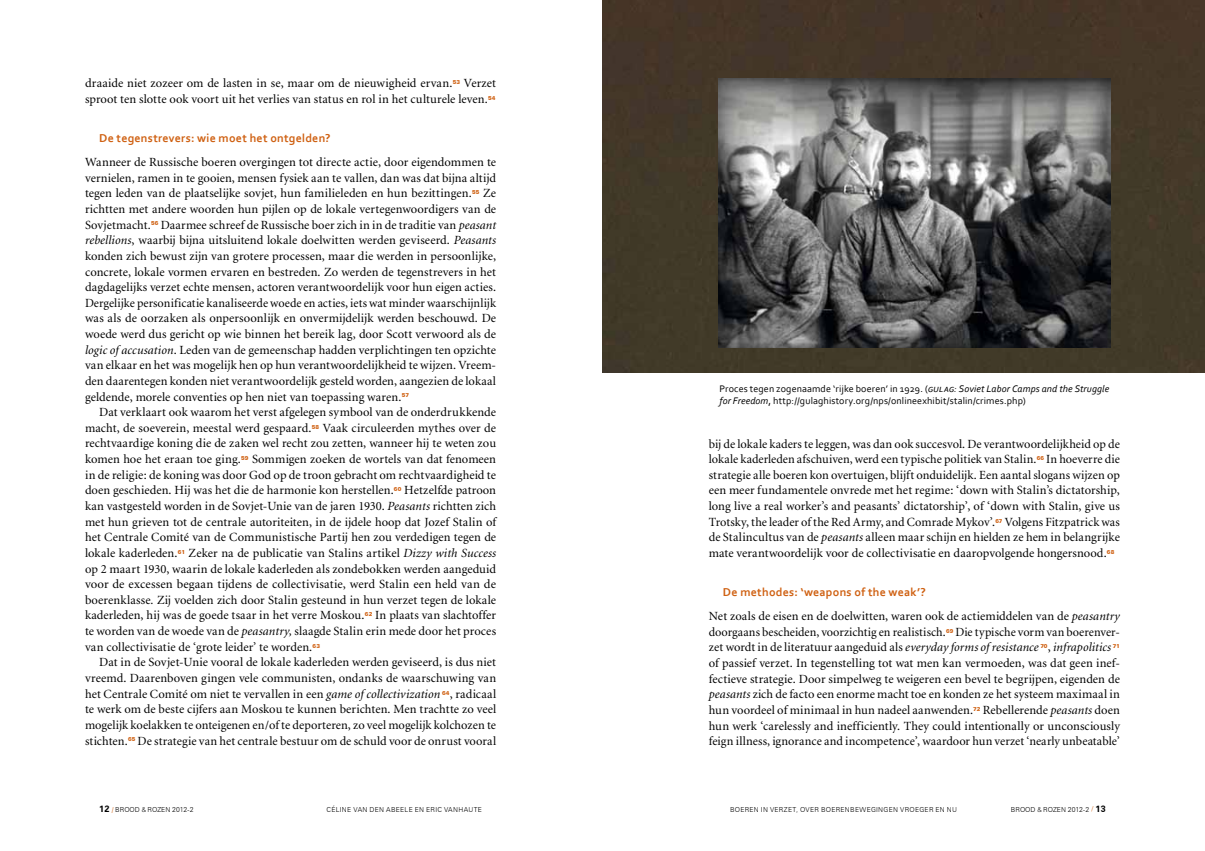
<style>
.page{position:relative;width:1205px;height:851px;background:#fff}
.page>*{position:absolute;margin:0;border:0;box-sizing:border-box;transform-origin:0 0}
.t1{font:12.5px/15.6px "Minion";letter-spacing:.005em;color:#000;text-align:justify}
.t2{font:italic 12.5px "Minion";letter-spacing:.005em;color:#000}
.t3{font:700 12px "Corbel";letter-spacing:.02em;color:#cf6011}
.t4{font:10px/12.5px "Corbel";letter-spacing:.01em;color:#000}
.t5{font:300 6.88px "Zurich BT";letter-spacing:.005em;color:#000}
.t6{font:300 6.88px "Zurich BT";letter-spacing:.045em;color:#000}
.t7{font:900 5.5px "Zurich BT";letter-spacing:.03em;color:#cf6011}
.s1{font-style:italic}
.s2{font-style:normal}
.s3{font-weight:700;font-size:9px}
.s4{font-family:"Candara";font-weight:400;color:#cf6011}
.s5{font-family:"Futura BT"}
.s6{font-weight:400;color:#cf6011}
</style>
<div class="page">
<div style="left:602px;top:0;width:603px;height:372px;background:#433828"></div>
<img style="left:718px;top:78px;width:392px;height:270px">
<p class="t1" style="left:85px;top:76px;width:369px">draaide niet zozeer om de lasten in se, maar om de nieuwigheid ervan.</p>
<p class="t7" style="left:453px;top:79px;width:9px">53</p>
<p class="t1" style="left:85px;top:76px;width:413px;text-indent:379px">Verzet sproot ten slotte ook voort uit het verlies van status en rol in het culturele leven.</p>
<p class="t7" style="left:488px;top:95px;width:9px">54</p>
<p class="t3" style="left:99px;top:131px;width:233px">De tegenstrevers: wie moet het ontgelden?</p>
<p class="t1" style="left:85px;top:155px;width:412px">Wanneer de Russische boeren overgingen tot directe actie, door eigendommen te vernielen, ramen in te gooien, mensen fysiek aan te vallen, dan was dat bijna altijd tegen leden van de plaatselijke sovjet, hun familieleden en hun bezittingen.</p>
<p class="t1" style="left:85px;top:186px;width:413px;text-indent:398px">Ze richtten met andere woorden hun pijlen op de lokale vertegenwoordigers van de Sovjetmacht.</p>
<p class="t7" style="left:472px;top:189px;width:9px">55</p>
<p class="t1" style="left:85px;top:217px;width:413px;text-indent:76px">Daarmee schreef de Russische boer zich in in de traditie van <span class="s1">peasant rebellions</span>, waarbij bijna uitsluitend lokale doelwitten werden geviseerd. <span class="s1">Peasants </span>konden zich bewust zijn van grotere processen, maar die werden in persoonlijke, concrete, lokale vormen ervaren en bestreden. Zo werden de tegenstrevers in het dagdagelijks verzet echte mensen, actoren verantwoordelijk voor hun eigen acties.<br>Dergelijke personificatie kanaliseerde woede en acties, iets wat minder waarschijnlijk was als de oorzaken als onpersoonlijk en onvermijdelijk werden beschouwd. De woede werd dus gericht op wie binnen het bereik lag, door Scott verwoord als de <span class="s1">logic of accusation</span>. Leden van de gemeenschap hadden verplichtingen ten opzichte van elkaar en het was mogelijk hen op hun verantwoordelijkheid te wijzen. Vreem&shy;den daarentegen konden niet verantwoordelijk gesteld worden, aangezien de lokaal geldende, morele conventies op hen niet van toepassing waren.</p>
<p class="t7" style="left:151px;top:220px;width:9px">56</p>
<p class="t7" style="left:402px;top:392px;width:9px">57</p>
<p class="t1" style="left:85px;top:405px;width:412px;text-indent:14px">Dat verklaart ook waarom het verst afgelegen symbool van de onderdrukkende macht, de soeverein, meestal werd gespaard.</p>
<p class="t1" style="left:85px;top:420px;width:412px;text-indent:238px">Vaak circuleerden mythes over de rechtvaardige koning die de zaken wel recht zou zetten, wanneer hij te weten zou komen hoe het eraan toe ging.</p>
<p class="t7" style="left:312px;top:423px;width:9px">58</p>
<p class="t1" style="left:85px;top:451px;width:412px;text-indent:167px">Sommigen zoeken de wortels van dat fenomeen in de religie: de koning was door God op de troon gebracht om rechtvaardigheid te doen geschieden. Hij was het die de harmonie kon herstellen.</p>
<p class="t7" style="left:241px;top:454px;width:9px">59</p>
<p class="t1" style="left:85px;top:483px;width:413px;text-indent:319px">Hetzelfde patroon kan vastgesteld worden in de Sovjet-Unie van de jaren 1930. <span class="s1">Peasants</span> richtten zich met hun grieven tot de centrale autoriteiten, in de ijdele hoop dat Jozef Stalin of het Centrale Comité van de Communistische Partij hen zou verdedigen tegen de lokale kaderleden.</p>
<p class="t7" style="left:394px;top:486px;width:9px">60</p>
<p class="t1" style="left:85px;top:545px;width:412px;text-indent:104px">Zeker na de publicatie van Stalins artikel <span class="s1">Dizzy with Success </span>op 2 maart 1930, waarin de lokale kaderleden als zondebokken werden aangeduid voor de excessen begaan tijdens de collectivisatie, werd Stalin een held van de boerenklasse<span class="s1">.</span> Zij voelden zich door Stalin gesteund in hun verzet tegen de lokale kaderleden, hij was de goede tsaar in het verre Moskou.</p>
<p class="t7" style="left:178px;top:548px;width:9px">61</p>
<p class="t1" style="left:85px;top:608px;width:413px;text-indent:290px">In plaats van slachtoffer te worden van de woede van de <span class="s1">peasantry,</span> slaagde Stalin erin mede door het proces van collectivisatie de ‘grote leider’ te worden.</p>
<p class="t7" style="left:365px;top:611px;width:9px">62</p>
<p class="t7" style="left:312px;top:642px;width:9px">63</p>
<p class="t1" style="left:85px;top:655px;width:413px;text-indent:14px">Dat in de Sovjet-Unie vooral de lokale kaderleden werden geviseerd, is dus niet vreemd. Daarenboven gingen vele communisten, ondanks de waarschuwing van het Centrale Comité om niet te vervallen in een <span class="s1">game of collectivization</span></p>
<p class="t1" style="left:85px;top:686px;width:413px;text-indent:365px">, radicaal te werk om de beste cijfers aan Moskou te kunnen berichten. Men trachtte zo veel mogelijk koelakken te onteigenen en/of te deporteren, zo veel mogelijk kolchozen te stichten.</p>
<p class="t7" style="left:442px;top:689px;width:9px">64</p>
<p class="t7" style="left:128px;top:736px;width:9px">65</p>
<p class="t1" style="left:138px;top:733px;width:360px">De strategie van het centrale bestuur om de schuld voor de onrust vooral</p>
<p class="t4" style="left:719px;top:382px;width:391px">Proces tegen zogenaamde ‘rijke boeren’ in 1929. (<span class="s1">gulag: Soviet Labor Camps and the Struggle for Freedom</span>, http://gulaghistory.org/nps/onlineexhibit/stalin/crimes.php)</p>
<p class="t1" style="left:709px;top:436px;width:412px">bij de lokale kaders te leggen, was dan ook succesvol. De verantwoordelijkheid op de lokale kaderleden afschuiven, werd een typische politiek van Stalin.</p>
<p class="t1" style="left:709px;top:452px;width:413px;text-indent:337px">In hoeverre die strategie alle boeren kon overtuigen, blijft onduidelijk. Een aantal slogans wijzen op een meer fundamentele onvrede met het regime: ‘down with Stalin’s dictatorship, long live a real worker’s and peasants’ dictatorship’, of ‘down with Stalin, give us Trotsky, the leader of the Red Army, and Comrade Mykov’.</p>
<p class="t7" style="left:1037px;top:454px;width:9px">66</p>
<p class="t1" style="left:709px;top:514px;width:413px;text-indent:296px">Volgens Fitzpatrick was de Stalincultus van de <span class="s1">peasants</span> alleen maar schijn en hielden ze hem in belangrijke mate verantwoordelijk voor de collectivisatie en daaropvolgende hongersnood.</p>
<p class="t7" style="left:995px;top:517px;width:9px">67</p>
<p class="t7" style="left:1107px;top:548px;width:9px">68</p>
<p class="t3" style="left:723px;top:584px;width:204px">De methodes: ‘weapons of the weak’?</p>
<p class="t1" style="left:709px;top:608px;width:413px">Net zoals de eisen en de doelwitten, waren ook de actiemiddelen van de <span class="s1">peasantry </span>doorgaans bescheiden, voorzichtig en realistisch.</p>
<p class="t1" style="left:709px;top:624px;width:413px;text-indent:247px">Die typische vorm van boerenver&shy;zet wordt in de literatuur aangeduid als <span class="s1">everyday forms of resistance</span></p>
<p class="t7" style="left:946px;top:627px;width:9px">69</p>
<p class="t7" style="left:1040px;top:642px;width:9px">70</p>
<p class="t2" style="left:1048px;top:641px;width:65px"><span class="s2">,</span> infrapolitics</p>
<p class="t7" style="left:1113px;top:642px;width:9px">71</p>
<p class="t1" style="left:709px;top:655px;width:413px">of passief verzet. In tegenstelling tot wat men kan vermoeden, was dat geen inef&shy;fectieve strategie. Door simpelweg te weigeren een bevel te begrijpen, eigenden de <span class="s1">peasants</span> zich de facto een enorme macht toe en konden ze het systeem maximaal in hun voordeel of minimaal in hun nadeel aanwenden.</p>
<p class="t1" style="left:709px;top:702px;width:413px;text-indent:274px">Rebellerende <span class="s1">peasants</span> doen hun werk ‘carelessly and inefficiently. They could intentionally or unconsciously feign illness, ignorance and incompetence’, waardoor hun verzet ‘nearly unbeatable’</p>
<p class="t7" style="left:973px;top:705px;width:9px">72</p>
<p class="t6" style="left:327px;top:805px;width:65px">CÉLINE VAN DEN ABEE</p>
<p class="t6" style="left:404px;top:805px;width:78px">LE EN ERIC VAN HAUTE</p>
<p class="t5" style="left:730px;top:805px;width:11px">BOEREN</p>
<p class="t5" style="left:761px;top:805px;width:15px">IN VERZE</p>
<p class="t5" style="left:792px;top:805px;width:14px">T, OVER</p>
<p class="t5" style="left:821px;top:805px;width:6px">BOERENBE</p>
<p class="t5" style="left:859px;top:805px;width:47px">WEGINGEN VROE</p>
<p class="t5" style="left:919px;top:805px;width:39px">GER EN NU</p>
<p class="t5" style="left:99px;top:805px;width:96px"><span class="s3">12</span> <span class="s4">/</span> BROOD <span class="s5">&amp;</span> ROZEN 2012-2</p>
<p class="t5" style="left:1011px;top:805px;width:96px">BROOD <span class="s5">&amp;</span> ROZEN 2012-2 <span class="s6">/</span> <span class="s3">13</span></p>
</div>
